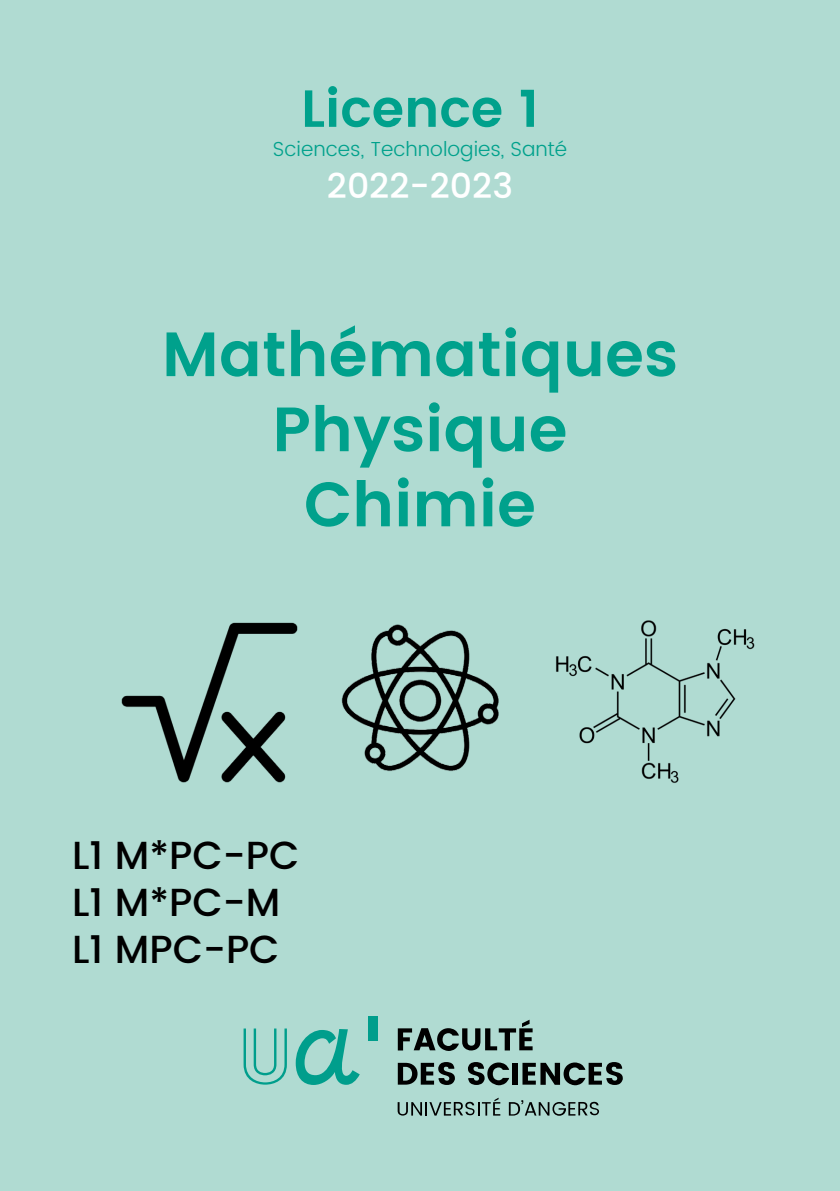
<style>
.page{position:relative;width:840px;height:1191px;background:#fff}
.page>*{position:absolute;margin:0;border:0;box-sizing:border-box;transform-origin:0 0}
.t1{font:600 62.6px "UA Poppins Texte";color:#00a18c}
.t2{font:600 52.2px "UA Poppins Texte";color:#00a18c}
.t3{font:500 39.2px "UA Poppins Texte";color:#000}
.t4{font:500 34.8px "UA Poppins Texte";color:#fff}
.t5{font:300 20.2px "UA Poppins Texte";color:#00a18c}
</style>
<div class="page">
<div style="left:0;top:0;width:839px;height:1191px;background:#b0dbd2"></div>
<img style="left:121px;top:622px;width:177px;height:161px">
<img style="left:341px;top:624px;width:158px;height:147px">
<img style="left:556px;top:620px;width:199px;height:163px">
<svg style="left:397px;top:1097px;width:103px;height:18px"></svg>
<svg style="left:508px;top:1100px;width:90px;height:15px"></svg>
<div style="left:368px;top:1016px;width:9px;height:24px;background:#009e8c"></div>
<svg style="left:397px;top:1019px;width:135px;height:32px"></svg>
<svg style="left:397px;top:1062px;width:57px;height:23px"></svg>
<svg style="left:468px;top:1062px;width:41px;height:23px"></svg>
<div style="left:512px;top:1062px;width:5px;height:22px;background:#000"></div>
<svg style="left:522px;top:1062px;width:100px;height:23px"></svg>
<svg style="left:243px;top:1028px;width:44px;height:56px"></svg>
<svg style="left:295px;top:1029px;width:64px;height:56px"></svg>
<p class="t2" style="left:301px;top:69px;width:239px">Licence 1</p>
<p class="t5" style="left:273px;top:134px;width:295px">Sciences, Technologies, Santé</p>
<p class="t4" style="left:327px;top:160px;width:187px">2022-2023</p>
<p class="t1" style="left:162px;top:307px;width:517px">Mathématiques</p>
<p class="t1" style="left:272px;top:382px;width:296px">Physique</p>
<p class="t1" style="left:304px;top:457px;width:233px">Chimie</p>
<p class="t3" style="left:72px;top:826px;width:229px">L1 M*PC-PC</p>
<p class="t3" style="left:72px;top:873px;width:209px">L1 M*PC-M</p>
<p class="t3" style="left:72px;top:920px;width:209px">L1 MPC-PC</p>
</div>
